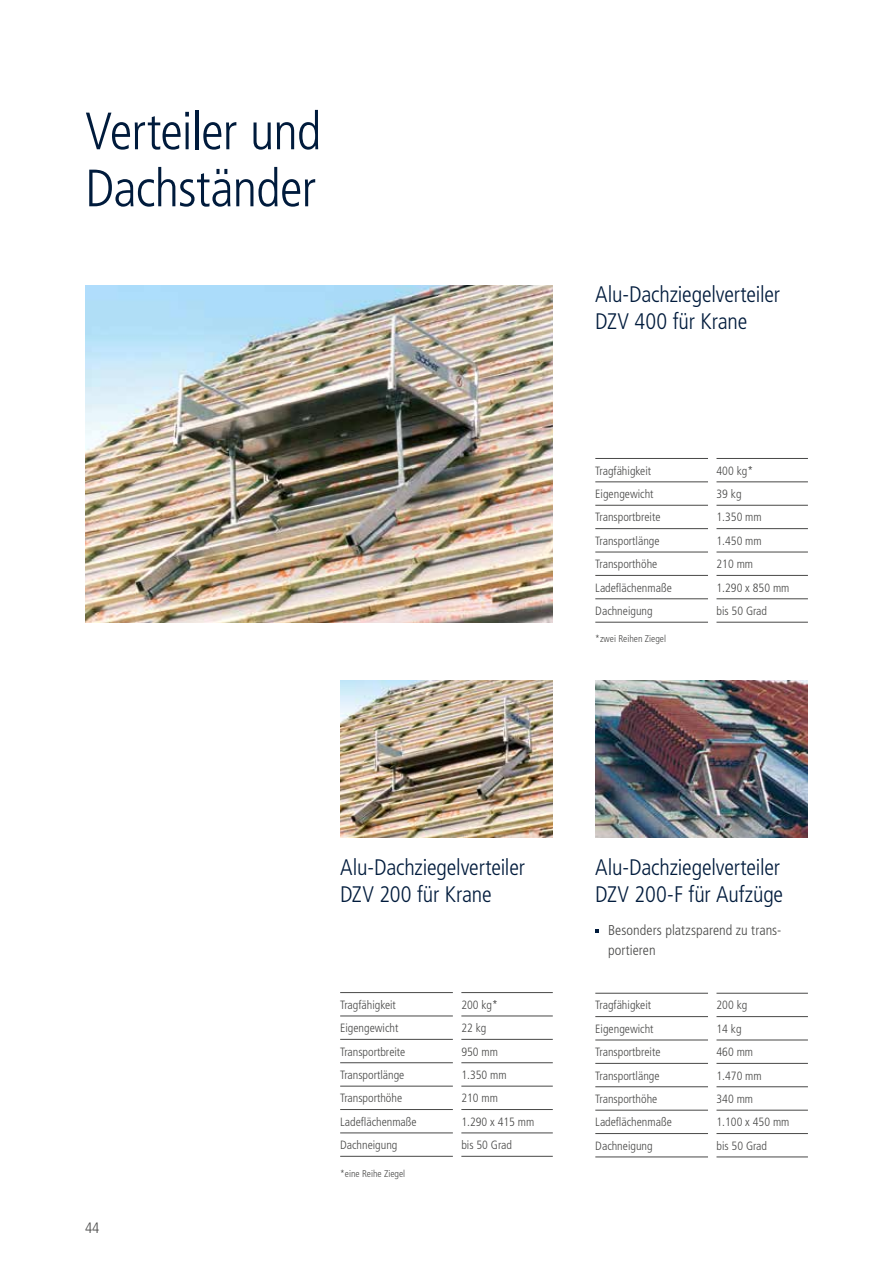
<style>
.page{position:relative;width:893px;height:1263px;background:#fff}
.page>*{position:absolute;margin:0;border:0;box-sizing:border-box;transform-origin:0 0}
.t1{font:300 condensed 52.5px/57px "Frutiger LT Pro";letter-spacing:-.015em;color:#001b3c}
.t2{font:300 condensed 22.5px/27px "Frutiger LT Pro";letter-spacing:-.01em;color:#001b3c}
.t3{font:300 condensed 15px "Frutiger LT Pro";color:#484847}
.t4{font:300 condensed 14.25px/19.5px "Frutiger LT Pro";letter-spacing:.005em;color:#484847}
.t5{font:300 condensed 12px "Frutiger LT Pro";color:#484847}
.t6{font:300 condensed 9.75px "Frutiger LT Pro";color:#484847}
</style>
<div class="page">
<svg style="left:595px;top:929px;width:4px;height:4px"></svg>
<img style="left:85px;top:285px;width:468px;height:338px">
<hr style="left:595px;top:458px;width:113px;height:1px;background:#484847">
<hr style="left:716px;top:458px;width:92px;height:1px;background:#484847">
<hr style="left:595px;top:481px;width:113px;height:1px;background:#484847">
<hr style="left:716px;top:481px;width:92px;height:1px;background:#484847">
<hr style="left:595px;top:505px;width:113px;height:1px;background:#484847">
<hr style="left:716px;top:505px;width:92px;height:1px;background:#484847">
<hr style="left:595px;top:528px;width:113px;height:1px;background:#484847">
<hr style="left:595px;top:552px;width:113px;height:1px;background:#484847">
<hr style="left:595px;top:575px;width:113px;height:1px;background:#484847">
<hr style="left:595px;top:598px;width:113px;height:1px;background:#484847">
<hr style="left:595px;top:622px;width:113px;height:1px;background:#484847">
<hr style="left:716px;top:528px;width:92px;height:1px;background:#484847">
<hr style="left:716px;top:552px;width:92px;height:1px;background:#484847">
<hr style="left:716px;top:575px;width:92px;height:1px;background:#484847">
<hr style="left:716px;top:598px;width:92px;height:1px;background:#484847">
<hr style="left:716px;top:622px;width:92px;height:1px;background:#484847">
<img style="left:340px;top:680px;width:213px;height:158px">
<hr style="left:340px;top:992px;width:113px;height:1px;background:#484847">
<hr style="left:461px;top:992px;width:92px;height:1px;background:#484847">
<hr style="left:340px;top:1015px;width:113px;height:1px;background:#484847">
<hr style="left:461px;top:1015px;width:92px;height:1px;background:#484847">
<hr style="left:340px;top:1039px;width:113px;height:1px;background:#484847">
<hr style="left:461px;top:1039px;width:92px;height:1px;background:#484847">
<hr style="left:340px;top:1062px;width:113px;height:1px;background:#484847">
<hr style="left:340px;top:1086px;width:113px;height:1px;background:#484847">
<hr style="left:340px;top:1109px;width:113px;height:1px;background:#484847">
<hr style="left:340px;top:1132px;width:113px;height:1px;background:#484847">
<hr style="left:340px;top:1156px;width:113px;height:1px;background:#484847">
<hr style="left:461px;top:1062px;width:92px;height:1px;background:#484847">
<hr style="left:461px;top:1086px;width:92px;height:1px;background:#484847">
<hr style="left:461px;top:1109px;width:92px;height:1px;background:#484847">
<hr style="left:461px;top:1132px;width:92px;height:1px;background:#484847">
<hr style="left:461px;top:1156px;width:92px;height:1px;background:#484847">
<hr style="left:595px;top:993px;width:113px;height:1px;background:#484847">
<hr style="left:716px;top:993px;width:92px;height:1px;background:#484847">
<hr style="left:595px;top:1016px;width:113px;height:1px;background:#484847">
<hr style="left:716px;top:1016px;width:92px;height:1px;background:#484847">
<hr style="left:595px;top:1039px;width:113px;height:1px;background:#484847">
<hr style="left:716px;top:1039px;width:92px;height:1px;background:#484847">
<hr style="left:595px;top:1063px;width:113px;height:1px;background:#484847">
<hr style="left:595px;top:1086px;width:113px;height:1px;background:#484847">
<hr style="left:595px;top:1110px;width:113px;height:1px;background:#484847">
<hr style="left:595px;top:1133px;width:113px;height:1px;background:#484847">
<hr style="left:595px;top:1156px;width:113px;height:1px;background:#484847">
<hr style="left:716px;top:1063px;width:92px;height:1px;background:#484847">
<hr style="left:716px;top:1086px;width:92px;height:1px;background:#484847">
<hr style="left:716px;top:1110px;width:92px;height:1px;background:#484847">
<hr style="left:716px;top:1133px;width:92px;height:1px;background:#484847">
<hr style="left:716px;top:1156px;width:92px;height:1px;background:#484847">
<img style="left:595px;top:680px;width:213px;height:158px">
<h1 class="t1" style="left:85px;top:103px;width:238px">Verteiler und<br>Dachständer</h1>
<h2 class="t2" style="left:595px;top:281px;width:186px">Alu-Dachziegelverteiler<br>DZV 400 für Krane</h2>
<p class="t5" style="left:595px;top:464px;width:57px">Tragfähigkeit</p>
<p class="t5" style="left:716px;top:464px;width:38px">400 kg*</p>
<p class="t5" style="left:595px;top:487px;width:60px">Eigengewicht</p>
<p class="t5" style="left:716px;top:487px;width:27px">39 kg</p>
<p class="t5" style="left:595px;top:510px;width:67px">Transportbreite</p>
<p class="t5" style="left:716px;top:510px;width:47px">1.350 mm</p>
<p class="t5" style="left:595px;top:534px;width:66px">Transportlänge</p>
<p class="t5" style="left:716px;top:534px;width:47px">1.450 mm</p>
<p class="t5" style="left:595px;top:557px;width:64px">Transporthöhe</p>
<p class="t5" style="left:716px;top:557px;width:38px">210 mm</p>
<p class="t5" style="left:595px;top:581px;width:78px">Ladeflächenmaße</p>
<p class="t5" style="left:716px;top:581px;width:74px">1.290 x 850 mm</p>
<p class="t5" style="left:595px;top:604px;width:59px">Dachneigung</p>
<p class="t5" style="left:716px;top:604px;width:52px">bis 50 Grad</p>
<p class="t6" style="left:595px;top:633px;width:72px">*zwei Reihen Ziegel</p>
<p class="t3" style="left:85px;top:1219px;width:16px">44</p>
<h2 class="t2" style="left:340px;top:854px;width:186px">Alu-Dachziegelverteiler<br>DZV 200 für Krane</h2>
<p class="t5" style="left:340px;top:998px;width:57px">Tragfähigkeit</p>
<p class="t5" style="left:461px;top:998px;width:38px">200 kg*</p>
<p class="t5" style="left:340px;top:1021px;width:60px">Eigengewicht</p>
<p class="t5" style="left:461px;top:1021px;width:27px">22 kg</p>
<p class="t5" style="left:340px;top:1044px;width:67px">Transportbreite</p>
<p class="t5" style="left:461px;top:1044px;width:38px">950 mm</p>
<p class="t5" style="left:340px;top:1068px;width:66px">Transportlänge</p>
<p class="t5" style="left:461px;top:1068px;width:47px">1.350 mm</p>
<p class="t5" style="left:340px;top:1091px;width:64px">Transporthöhe</p>
<p class="t5" style="left:461px;top:1091px;width:38px">210 mm</p>
<p class="t5" style="left:340px;top:1115px;width:78px">Ladeflächenmaße</p>
<p class="t5" style="left:461px;top:1115px;width:74px">1.290 x 415 mm</p>
<p class="t5" style="left:340px;top:1138px;width:59px">Dachneigung</p>
<p class="t5" style="left:461px;top:1138px;width:52px">bis 50 Grad</p>
<p class="t6" style="left:340px;top:1167px;width:66px">*eine Reihe Ziegel</p>
<h2 class="t2" style="left:595px;top:854px;width:189px">Alu-Dachziegelverteiler<br>DZV 200-F für Aufzüge</h2>
<p class="t4" style="left:608px;top:920px;width:175px">Besonders platzsparend zu trans&shy;portieren</p>
<p class="t5" style="left:595px;top:998px;width:57px">Tragfähigkeit</p>
<p class="t5" style="left:716px;top:998px;width:32px">200 kg</p>
<p class="t5" style="left:595px;top:1022px;width:60px">Eigengewicht</p>
<p class="t5" style="left:716px;top:1022px;width:27px">14 kg</p>
<p class="t5" style="left:595px;top:1045px;width:67px">Transportbreite</p>
<p class="t5" style="left:716px;top:1045px;width:38px">460 mm</p>
<p class="t5" style="left:595px;top:1068px;width:66px">Transportlänge</p>
<p class="t5" style="left:716px;top:1068px;width:47px">1.470 mm</p>
<p class="t5" style="left:595px;top:1092px;width:64px">Transporthöhe</p>
<p class="t5" style="left:716px;top:1092px;width:38px">340 mm</p>
<p class="t5" style="left:595px;top:1115px;width:78px">Ladeflächenmaße</p>
<p class="t5" style="left:716px;top:1115px;width:74px">1.100 x 450 mm</p>
<p class="t5" style="left:595px;top:1139px;width:59px">Dachneigung</p>
<p class="t5" style="left:716px;top:1139px;width:52px">bis 50 Grad</p>
</div>
